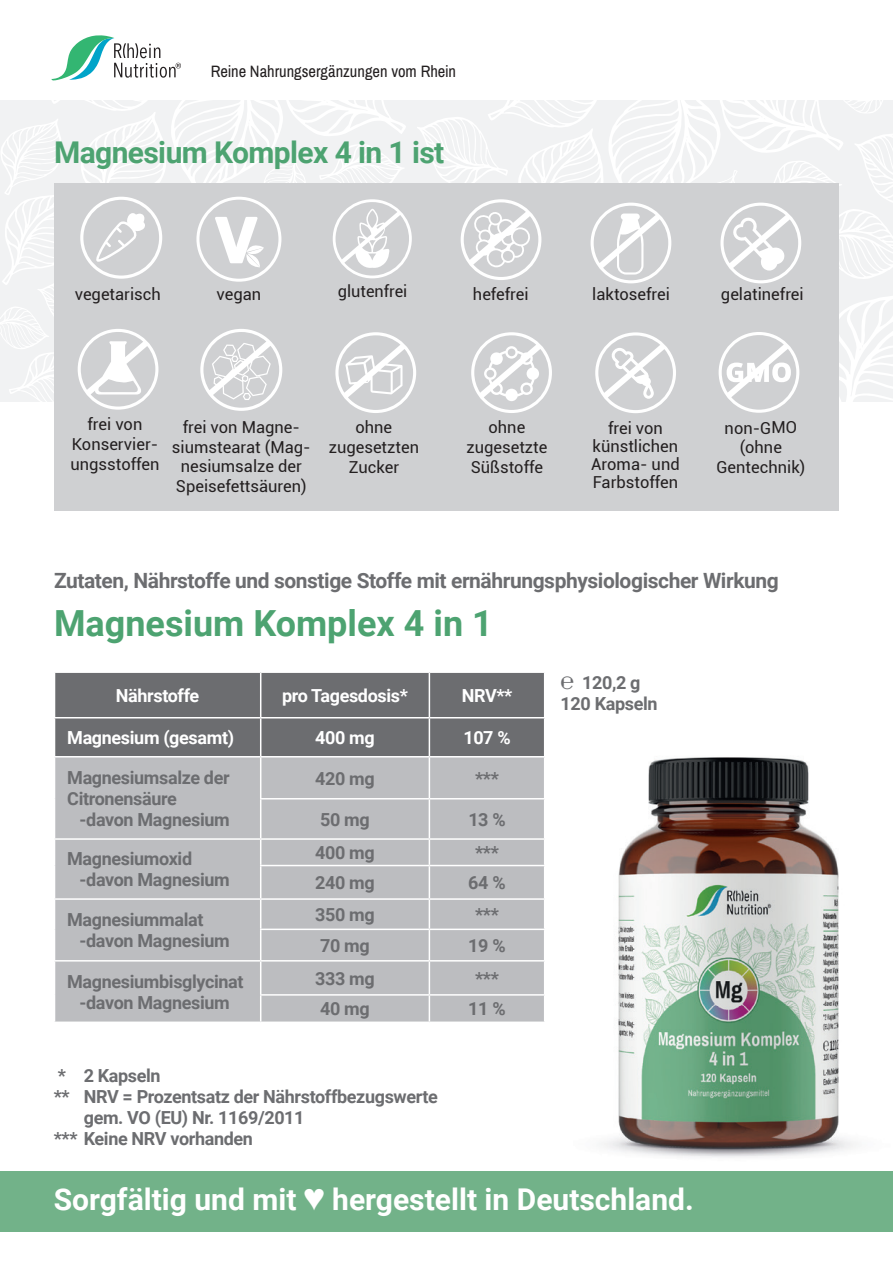
<style>
.page{position:relative;width:893px;height:1263px;background:#fff}
.page>*{position:absolute;margin:0;border:0;box-sizing:border-box;transform-origin:0 0}
.t1{font:700 36px "Roboto";color:#4da371}
.t2{font:700 30px "Roboto";color:#fff}
.t3{font:700 30px "Roboto";letter-spacing:-.02em;color:#4da371}
.t4{font:700 21px "Roboto";letter-spacing:-.02em;color:#6c6d70}
.t5{font:700 18px/21px "Roboto";letter-spacing:-.02em;color:#6c6d70}
.t6{font:700 18px "Roboto";letter-spacing:-.02em;color:#fff}
.t7{font:16.5px/19.8px "Roboto";color:#231f20;text-align:center}
.t8{font:16.5px "Archivo Narrow";color:#231f20}
.t9{font:16.35px "Roboto";color:#231f20}
.s1{font-family:"Helvetica Neue";font-weight:400}
</style>
<div class="page">
<svg style="left:51px;top:35px;width:130px;height:45px"></svg>
<img style="left:604px;top:757px;width:252px;height:401px">
<div style="left:0;top:1171px;width:893px;height:60px;background:#72b289"></div>
<div style="left:55px;top:673px;width:489px;height:83px;background:#6c6d70"></div>
<div style="left:55px;top:757px;width:489px;height:264px;background:#bcbdc0"></div>
<hr style="left:260px;top:673px;width:1px;height:44px;background:#fff">
<hr style="left:429px;top:673px;width:1px;height:44px;background:#fff">
<hr style="left:54px;top:717px;width:207px;height:1px;background:#fff">
<hr style="left:261px;top:717px;width:168px;height:1px;background:#fff">
<hr style="left:429px;top:717px;width:116px;height:1px;background:#fff">
<hr style="left:260px;top:718px;width:1px;height:38px;background:#fff">
<hr style="left:429px;top:718px;width:1px;height:38px;background:#fff">
<hr style="left:260px;top:757px;width:1px;height:41px;background:#fff">
<hr style="left:429px;top:757px;width:1px;height:41px;background:#fff">
<hr style="left:260px;top:798px;width:169px;height:1px;background:#fff">
<hr style="left:260px;top:799px;width:1px;height:39px;background:#fff">
<hr style="left:429px;top:798px;width:116px;height:1px;background:#fff">
<hr style="left:429px;top:799px;width:1px;height:39px;background:#fff">
<hr style="left:54px;top:838px;width:207px;height:2px;background:#fff">
<hr style="left:261px;top:838px;width:168px;height:2px;background:#fff">
<svg style="left:260px;top:840px;width:1px;height:25px"></svg>
<hr style="left:429px;top:838px;width:116px;height:2px;background:#fff">
<svg style="left:429px;top:840px;width:1px;height:25px"></svg>
<hr style="left:260px;top:865px;width:169px;height:1px;background:#fff">
<hr style="left:260px;top:866px;width:1px;height:32px;background:#fff">
<hr style="left:429px;top:865px;width:116px;height:1px;background:#fff">
<hr style="left:429px;top:866px;width:1px;height:32px;background:#fff">
<hr style="left:54px;top:898px;width:207px;height:2px;background:#fff">
<hr style="left:261px;top:898px;width:168px;height:2px;background:#fff">
<svg style="left:260px;top:900px;width:1px;height:28px"></svg>
<hr style="left:429px;top:898px;width:116px;height:2px;background:#fff">
<svg style="left:429px;top:900px;width:1px;height:28px"></svg>
<hr style="left:260px;top:928px;width:169px;height:2px;background:#fff">
<hr style="left:260px;top:930px;width:1px;height:30px;background:#fff">
<hr style="left:429px;top:928px;width:116px;height:2px;background:#fff">
<hr style="left:429px;top:930px;width:1px;height:30px;background:#fff">
<hr style="left:54px;top:960px;width:207px;height:1px;background:#fff">
<hr style="left:261px;top:960px;width:168px;height:1px;background:#fff">
<hr style="left:260px;top:961px;width:1px;height:33px;background:#fff">
<hr style="left:429px;top:960px;width:116px;height:1px;background:#fff">
<hr style="left:429px;top:961px;width:1px;height:33px;background:#fff">
<hr style="left:260px;top:994px;width:169px;height:2px;background:#fff">
<svg style="left:260px;top:996px;width:1px;height:25px"></svg>
<hr style="left:429px;top:994px;width:116px;height:2px;background:#fff">
<svg style="left:429px;top:996px;width:1px;height:25px"></svg>
<div style="left:54px;top:183px;width:785px;height:327px;background:#cfd0d2"></div>
<svg style="left:0;top:100px;width:893px;height:313px"></svg>
<p class="t8" style="left:211px;top:61px;width:247px">Reine Nahrungsergänzungen vom Rhein</p>
<h2 class="t3" style="left:54px;top:131px;width:392px">Magnesium Komplex 4 in 1 ist</h2>
<p class="t7" style="left:75px;top:283px;width:88px">vegetarisch</p>
<p class="t7" style="left:217px;top:284px;width:46px">vegan</p>
<p class="t9" style="left:338px;top:280px;width:71px">glutenfrei</p>
<p class="t7" style="left:473px;top:283px;width:57px">hefefrei</p>
<p class="t7" style="left:592px;top:283px;width:79px">laktosefrei</p>
<p class="t7" style="left:721px;top:283px;width:84px">gelatinefrei</p>
<p class="t7" style="left:70px;top:414px;width:91px">frei von<br>Konservier&shy;ungsstoffen</p>
<p class="t7" style="left:172px;top:416px;width:140px">frei von Magne&shy;siumstearat (Mag&shy;nesiumsalze der<br>Speisefettsäuren)</p>
<p class="t7" style="left:329px;top:417px;width:92px">ohne zugesetzten<br>Zucker</p>
<p class="t7" style="left:466px;top:417px;width:82px">ohne zugesetzte<br>Süßstoffe</p>
<p class="t7" style="left:591px;top:418px;width:90px;line-height:18px">frei von künstlichen<br>Aroma- und<br>Farbstoffen</p>
<p class="t7" style="left:716px;top:417px;width:90px">non-GMO (ohne<br>Gentechnik)</p>
<p class="t4" style="left:54px;top:566px;width:726px">Zutaten, Nährstoffe und sonstige Stoffe mit ernährungsphysiologischer Wirkung</p>
<h1 class="t1" style="left:54px;top:598px;width:440px">Magnesium Komplex 4 in 1</h1>
<p class="t6" style="left:116px;top:683px;width:85px">Nährstoffe</p>
<p class="t6" style="left:282px;top:683px;width:127px">pro Tagesdosis*</p>
<p class="t6" style="left:462px;top:683px;width:52px">NRV**</p>
<p class="t6" style="left:67px;top:725px;width:168px">Magnesium (gesamt)</p>
<p class="t6" style="left:315px;top:725px;width:61px">400 mg</p>
<p class="t6" style="left:463px;top:725px;width:49px">107 %</p>
<p class="t5" style="left:67px;top:766px;width:164px">Magnesiumsalze der<br>Citronensäure</p>
<p class="t5" style="left:80px;top:808px;width:152px">-davon Magnesium</p>
<p class="t5" style="left:315px;top:767px;width:61px">420 mg</p>
<p class="t5" style="left:475px;top:767px;width:25px">***</p>
<p class="t5" style="left:320px;top:808px;width:51px">50 mg</p>
<p class="t5" style="left:468px;top:808px;width:39px">13 %</p>
<p class="t5" style="left:80px;top:848px;width:152px;text-indent:-12px">Magnesiumoxid -davon Magnesium</p>
<p class="t5" style="left:315px;top:841px;width:61px">400 mg</p>
<p class="t5" style="left:475px;top:841px;width:25px">***</p>
<p class="t5" style="left:315px;top:871px;width:61px">240 mg</p>
<p class="t5" style="left:468px;top:871px;width:39px">64 %</p>
<p class="t5" style="left:80px;top:909px;width:152px;text-indent:-12px">Magnesiummalat -davon Magnesium</p>
<p class="t5" style="left:315px;top:903px;width:61px">350 mg</p>
<p class="t5" style="left:475px;top:903px;width:25px">***</p>
<p class="t5" style="left:320px;top:934px;width:51px">70 mg</p>
<p class="t5" style="left:468px;top:934px;width:39px">19 %</p>
<p class="t5" style="left:67px;top:970px;width:178px;text-align:center">Magnesiumbisglycinat -davon Magnesium</p>
<p class="t5" style="left:315px;top:967px;width:61px">333 mg</p>
<p class="t5" style="left:475px;top:967px;width:25px">***</p>
<p class="t5" style="left:320px;top:998px;width:51px">40 mg</p>
<p class="t5" style="left:468px;top:998px;width:39px">11 %</p>
<p class="t5" style="left:58px;top:1064px;width:104px">* 2 Kapseln</p>
<p class="t5" style="left:54px;top:1085px;width:386px">** NRV = Prozentsatz der Nährstoffbezugswerte</p>
<p class="t5" style="left:84px;top:1106px;width:222px">gem. VO (EU) Nr. 1169/2011</p>
<p class="t5" style="left:54px;top:1127px;width:201px">*** Keine NRV vorhanden</p>
<p class="t5" style="left:561px;top:671px;width:98px"><span class="s1">℮</span> 120,2 g<br>120 Kapseln</p>
<h2 class="t2" style="left:54px;top:1178px;width:641px">Sorgfältig und mit ♥ hergestellt in Deutschland.</h2>
</div>
